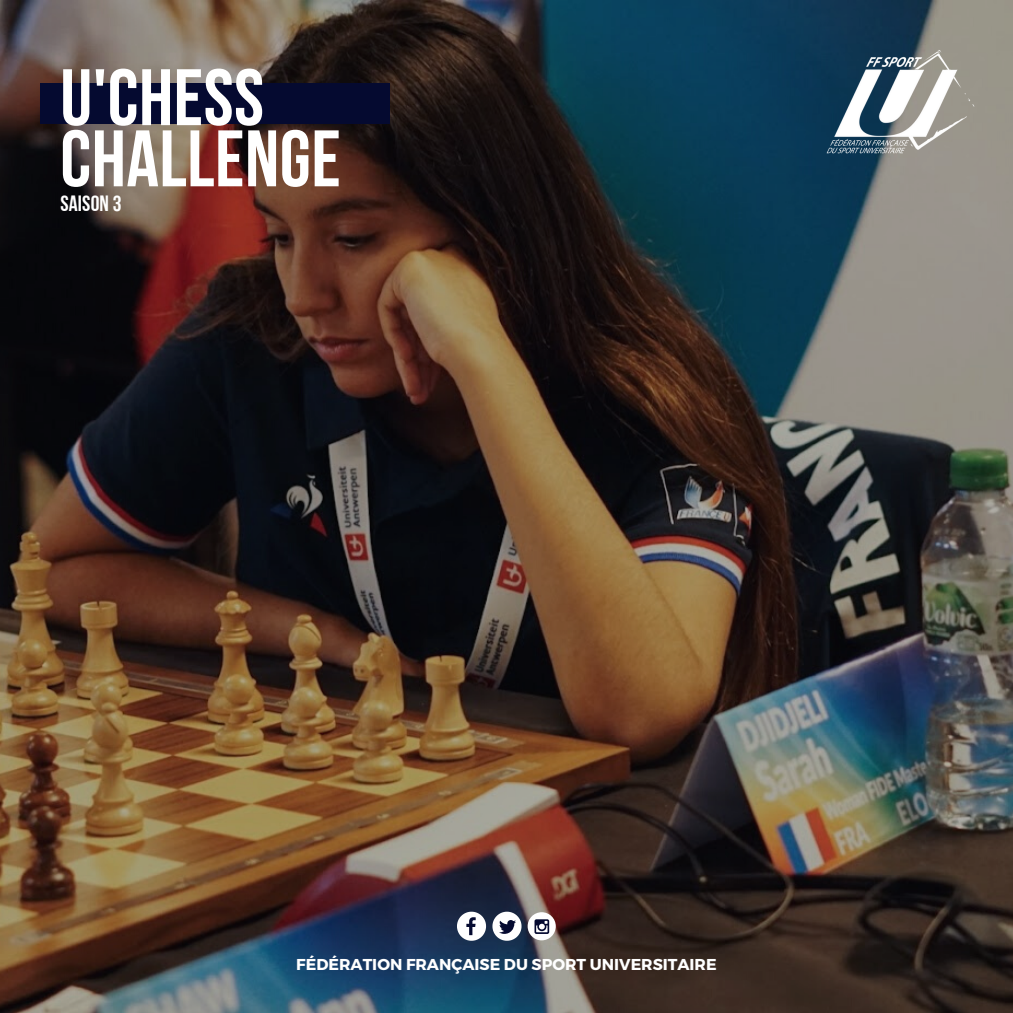
<style>
.page{position:relative;width:1013px;height:1013px;background:#fff}
.page>*{position:absolute;margin:0;border:0;box-sizing:border-box;transform-origin:0 0}
.t1{font:79.88px/61.1px "Bebas Neue Cyrillic";letter-spacing:.005em;color:#fff}
.t2{font:22px "Bebas Neue Cyrillic";letter-spacing:.005em;color:#fff}
.t3{font:700 15.75px "Montserrat";color:#fff}
</style>
<div class="page">
<img style="left:0;top:0;width:1012px;height:1012px">
<img style="left:817px;top:39px;width:167px;height:125px">
<div style="left:40px;top:83px;width:349px;height:40px;background:#050a30"></div>
<svg style="left:457px;top:911px;width:29px;height:29px"></svg>
<svg style="left:492px;top:911px;width:29px;height:29px"></svg>
<div style="left:527px;top:912px;width:29px;height:28px;background:#fff;border-radius:50%"></div>
<svg style="left:534px;top:919px;width:15px;height:15px"></svg>
<h1 class="t1" style="left:60px;top:75px;width:282px">U'CHESS<br>CHALLENGE</h1>
<h2 class="t2" style="left:60px;top:195px;width:63px">SAISON 3</h2>
<p class="t3" style="left:296px;top:954px;width:422px">FÉDÉRATION FRANÇAISE DU SPORT UNIVERSITAIRE</p>
</div>
